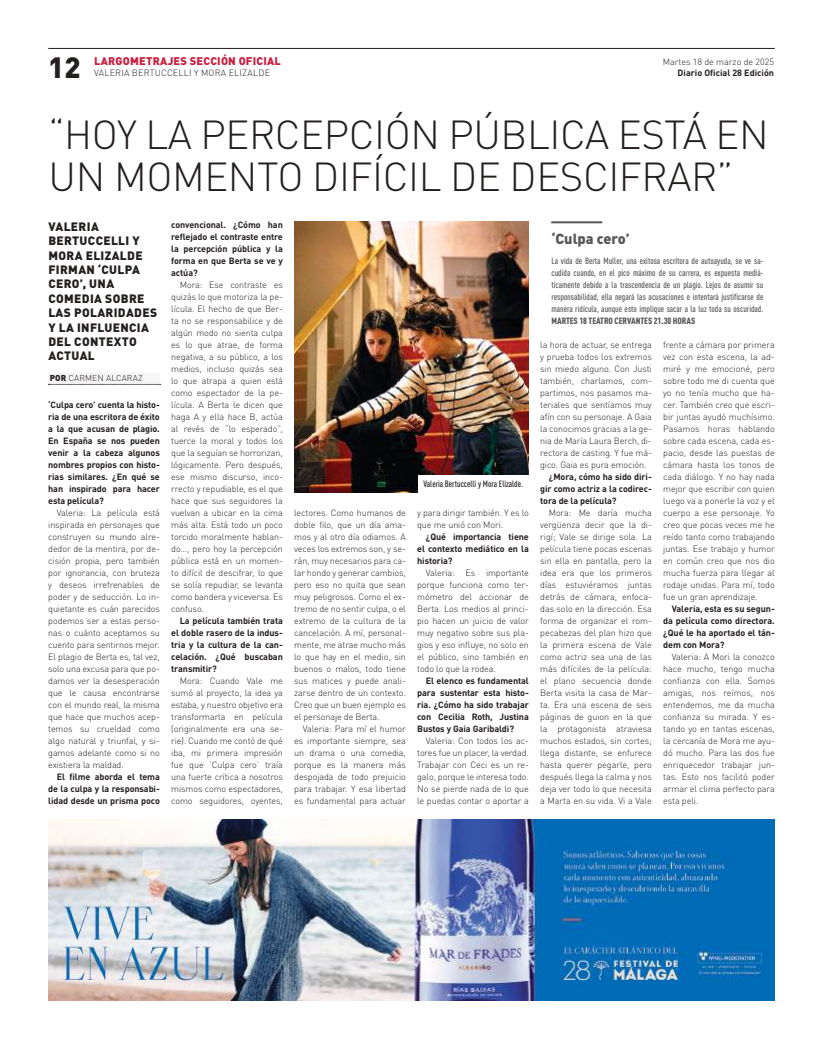
<style>
.page{position:relative;width:823px;height:1049px;background:#fff}
.page>*{position:absolute;margin:0;border:0;box-sizing:border-box;transform-origin:0 0}
.t1{font:300 40px/42px "DIN Pro";letter-spacing:-.01em;color:#241f1f}
.t2{font:900 29px "DIN Pro";color:#241f1f}
.t3{font:900 14.5px "DIN Pro";color:#5a5758}
.t4{font:900 12px/14.4px "DIN Pro";letter-spacing:.03em;color:#241f1f}
.t5{font:900 11px "DIN Pro";letter-spacing:.02em;color:#ca1e3d}
.t6{font:300 9px/12px "DIN Pro";letter-spacing:-.01em;color:#241f1f;text-align:justify}
.t7{font:700 9px/12px "DIN Pro";letter-spacing:-.01em;color:#241f1f;text-align:justify}
.t8{font:500 condensed 9px/12px "DIN Pro";color:#5a5758;text-align:justify}
.t9{font:900 condensed 9px "DIN Pro";color:#5a5758}
.t10{font:500 condensed 9px "DIN Pro";color:#241f1f}
.t11{font:300 9px "DIN Pro";letter-spacing:.02em;color:#241f1f}
.t12{font:300 8.5px "DIN Pro";letter-spacing:.02em;color:#241f1f}
.s1{font-weight:900}
</style>
<div class="page">
<div style="left:48px;top:373px;width:112px;height:11px;background:#f6f5f5"></div>
<svg style="left:48px;top:384px;width:112px;height:1px"></svg>
<hr style="left:48px;top:48px;width:726px;height:1px;background:#241f1f">
<img style="left:294px;top:221px;width:234px;height:272px">
<div style="left:417px;top:475px;width:111px;height:18px;background:#fff"></div>
<hr style="left:551px;top:221px;width:51px;height:2px;background:#5a5758">
<img style="left:48px;top:819px;width:726px;height:182px">
<h2 class="t2" style="left:48px;top:42px;width:34px">12</h2>
<p class="t5" style="left:94px;top:51px;width:188px">LARGOMETRAJES SECCIÓN OFICIAL</p>
<p class="t6" style="left:662px;top:55px;width:113px">Martes 18 de marzo de 2025</p>
<p class="t11" style="left:94px;top:65px;width:177px">VALERIA BERTUCCELLI Y MORA ELIZALDE</p>
<p class="t7" style="left:677px;top:65px;width:98px">Diario Oficial 28 Edición</p>
<h1 class="t1" style="left:48px;top:110px;width:721px">“HOY LA PERCEPCIÓN PÚBLICA ESTÁ EN<br>UN MOMENTO DIFÍCIL DE DESCIFRAR”</h1>
<h3 class="t4" style="left:48px;top:218px;width:110px">VALERIA<br>BERTUCCELLI Y<br>MORA ELIZALDE<br>FIRMAN ‘CULPA<br>CERO’, UNA<br>COMEDIA SOBRE<br>LAS POLARIDADES<br>Y LA INFLUENCIA<br>DEL CONTEXTO<br>ACTUAL</h3>
<p class="t12" style="left:50px;top:372px;width:94px"><span class="s1">POR</span> CARMEN ALCARAZ</p>
<p class="t7" style="left:48px;top:398px;width:113px">‘Culpa cero’ cuenta la histo&shy;ria de una escritora de éxito a la que acusan de plagio.<br>En España se nos pueden venir a la cabeza algunos nombres propios con histo&shy;rias similares. ¿En qué se han inspirado para hacer esta película?</p>
<p class="t6" style="left:48px;top:506px;width:113px;text-indent:9px">Valeria: La película está inspirada en personajes que construyen su mundo alre&shy;dedor de la mentira, por de&shy;cisión propia, pero también por ignorancia, con bruteza y deseos irrefrenables de poder y de seducción. Lo in&shy;quietante es cuán parecidos podemos ser a estas perso&shy;nas o cuánto aceptamos su cuento para sentirnos mejor.<br>El plagio de Berta es, tal vez, solo una excusa para que po&shy;damos ver la desesperación que le causa encontrarse con el mundo real, la misma que hace que muchos acep&shy;temos su crueldad como algo natural y triunfal, y si&shy;gamos adelante como si no existiera la maldad.</p>
<p class="t7" style="left:48px;top:770px;width:113px;text-indent:9px">El filme aborda el tema de la culpa y la responsabi&shy;lidad desde un prisma poco</p>
<p class="t7" style="left:171px;top:218px;width:113px">convencional. ¿Cómo han reflejado el contraste entre la percepción pública y la forma en que Berta se ve y actúa?</p>
<p class="t6" style="left:171px;top:278px;width:113px;text-indent:9px">Mora: Ese contraste es quizás lo que motoriza la pe&shy;lícula. El hecho de que Ber&shy;ta no se responsabilice y de algún modo no sienta culpa es lo que atrae, de forma negativa, a su público, a los medios, incluso quizás sea lo que atrapa a quien está como espectador de la pe&shy;lícula. A Berta le dicen que haga A y ella hace B, actúa al revés de “lo esperado”, tuerce la moral y todos los que la seguían se horrorizan, lógicamente. Pero después, ese mismo discurso, inco&shy;rrecto y repudiable, es el que hace que sus seguidores la vuelvan a ubicar en la cima más alta. Está todo un poco torcido moralmente hablan&shy;do…, pero hoy la percepción pública está en un momen&shy;to difícil de descifrar, lo que se solía repudiar, se levanta como bandera y viceversa. Es confuso.</p>
<p class="t7" style="left:171px;top:613px;width:113px;text-indent:9px">La película también trata el doble rasero de la indus&shy;tria y la cultura de la can&shy;celación. ¿Qué buscaban transmitir?</p>
<p class="t6" style="left:171px;top:674px;width:113px;text-indent:9px">Mora: Cuando Vale me sumó al proyecto, la idea ya estaba, y nuestro objetivo era transformarla en película (originalmente era una se&shy;rie). Cuando me contó de qué iba, mi primera impresión fue que ‘Culpa cero’ traía una fuerte crítica a nosotros mismos como espectadores, como seguidores, oyentes,</p>
<p class="t6" style="left:294px;top:506px;width:113px">lectores. Como humanos de doble filo, que un día ama&shy;mos y al otro día odiamos. A veces los extremos son, y se&shy;rán, muy necesarios para ca&shy;lar hondo y generar cambios, pero eso no quita que sean muy peligrosos. Como el ex&shy;tremo de no sentir culpa, o el extremo de la cultura de la cancelación. A mí, personal&shy;mente, me atrae mucho más lo que hay en el medio, sin buenos o malos, todo tiene sus matices y puede anali&shy;zarse dentro de un contexto.<br>Creo que un buen ejemplo es el personaje de Berta.</p>
<p class="t6" style="left:294px;top:722px;width:113px;text-indent:9px">Valeria: Para mí el humor es importante siempre, sea un drama o una comedia, porque es la manera más despojada de todo prejuicio para trabajar. Y esa libertad es fundamental para actuar</p>
<p class="t10" style="left:423px;top:477px;width:101px">Valeria Bertuccelli y Mora Elizalde.</p>
<p class="t6" style="left:417px;top:506px;width:113px">y para dirigir también. Y es lo que me unió con Mori.</p>
<p class="t7" style="left:417px;top:529px;width:113px;text-indent:9px">¿Qué importancia tiene el contexto mediático en la historia?</p>
<p class="t6" style="left:417px;top:566px;width:113px;text-indent:9px">Valeria: Es importante porque funciona como ter&shy;mómetro del accionar de Berta. Los medios al princi&shy;pio hacen un juicio de valor muy negativo sobre sus pla&shy;gios y eso influye, no solo en el público, sino también en todo lo que la rodea.</p>
<p class="t7" style="left:417px;top:673px;width:113px;text-indent:9px">El elenco es fundamental para sustentar esta histo&shy;ria. ¿Cómo ha sido trabajar con Cecilia Roth, Justina Bustos y Gaia Garibaldi?</p>
<p class="t6" style="left:417px;top:734px;width:113px;text-indent:9px">Valeria: Con todos los ac&shy;tores fue un placer, la verdad.<br>Trabajar con Ceci es un re&shy;galo, porque le interesa todo.<br>No se pierde nada de lo que le puedas contar o aportar a</p>
<h3 class="t3" style="left:551px;top:226px;width:80px">‘Culpa cero’</h3>
<p class="t8" style="left:551px;top:254px;width:213px">La vida de Berta Muller, una exitosa escritora de autoayuda, se ve sa&shy;cudida cuando, en el pico máximo de su carrera, es expuesta mediá&shy;ticamente debido a la trascendencia de un plagio. Lejos de asumir su responsabilidad, ella negará las acusaciones e intentará justificarse de manera ridícula, aunque esto implique sacar a la luz toda su oscuridad.</p>
<p class="t9" style="left:551px;top:314px;width:145px">MARTES 18 TEATRO CERVANTES 21.30 HORAS</p>
<p class="t6" style="left:540px;top:338px;width:113px">la hora de actuar, se entrega y prueba todos los extremos sin miedo alguno. Con Justi también, charlamos, com&shy;partimos, nos pasamos ma&shy;teriales que sentíamos muy afín con su personaje. A Gaia la conocimos gracias a la ge&shy;nia de María Laura Berch, di&shy;rectora de casting. Y fue má&shy;gico. Gaia es pura emoción.</p>
<p class="t7" style="left:540px;top:469px;width:113px;text-indent:9px">¿Mora, cómo ha sido diri&shy;gir como actriz a la codirec&shy;tora de la película?</p>
<p class="t6" style="left:540px;top:506px;width:113px;text-indent:9px">Mora: Me daría mucha vergüenza decir que la di&shy;rigí; Vale se dirige sola. La película tiene pocas escenas sin ella en pantalla, pero la idea era que los primeros días estuviéramos juntas detrás de cámara, enfoca&shy;das solo en la dirección. Esa forma de organizar el rom&shy;pecabezas del plan hizo que la primera escena de Vale como actriz sea una de las más difíciles de la película: el plano secuencia donde Berta visita la casa de Mar&shy;ta. Era una escena de seis páginas de guion en la que la protagonista atraviesa muchos estados, sin cortes; llega distante, se enfurece hasta querer pegarle, pero después llega la calma y nos deja ver todo lo que necesita a Marta en su vida. Vi a Vale</p>
<p class="t6" style="left:662px;top:337px;width:113px">frente a cámara por primera vez con esta escena, la ad&shy;miré y me emocioné, pero sobre todo me di cuenta que yo no tenía mucho que ha&shy;cer. También creo que escri&shy;bir juntas ayudó muchísimo.<br>Pasamos horas hablando sobre cada escena, cada es&shy;pacio, desde las puestas de cámara hasta los tonos de cada diálogo. Y no hay nada mejor que escribir con quien luego va a ponerle la voz y el cuerpo a ese personaje. Yo creo que pocas veces me he reído tanto como trabajando juntas. Ese trabajo y humor en común creo que nos dio mucha fuerza para llegar al rodaje unidas. Para mí, todo fue un gran aprendizaje.</p>
<p class="t7" style="left:662px;top:601px;width:113px;text-indent:9px">Valeria, esta es su segun&shy;da película como directora. ¿Qué le ha aportado el tán&shy;dem con Mora?</p>
<p class="t6" style="left:662px;top:649px;width:113px;text-indent:9px">Valeria: A Mori la conozco hace mucho, tengo mucha confianza con ella. Somos amigas, nos reímos, nos entendemos, me da mucha confianza su mirada. Y es&shy;tando yo en tantas escenas, la cercanía de Mora me ayu&shy;dó mucho. Para las dos fue enriquecedor trabajar jun&shy;tas. Esto nos facilitó poder armar el clima perfecto para esta peli.</p>
</div>
